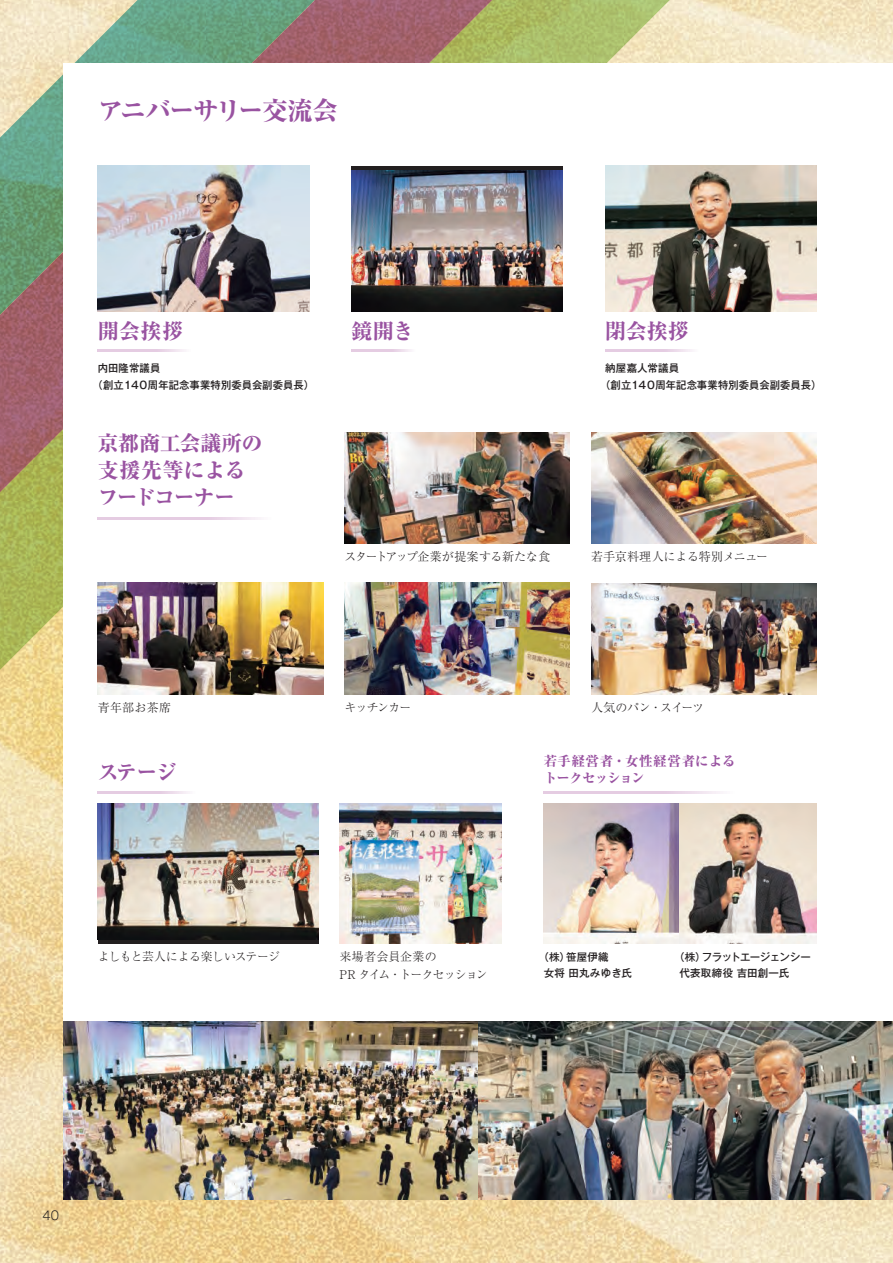
<style>
.page{position:relative;width:893px;height:1263px;background:#fff}
.page>*{position:absolute;margin:0;border:0;box-sizing:border-box;transform-origin:0 0}
.t1{font:800 25.5px "Ryumin Pr 6 N";letter-spacing:-.055em;color:#9953a1}
.t2{font:800 21px/27px "Ryumin Pr 6 N";letter-spacing:-.015em;color:#9953a1}
.t3{font:800 13.5px/16.5px "Ryumin Pr 6 N";letter-spacing:.01em;color:#9953a1}
.t4{font:300 12px "Ryumin Pr 6 N";letter-spacing:-.03em;color:#231f20}
.t5{font:300 12px/18px "Ryumin Pr 6 N";letter-spacing:-.06em;color:#231f20}
.t6{font:300 12px "Ryumin Pr 6 N";letter-spacing:-.055em;color:#231f20}
.t7{font:300 12px "Gothic MB101 Pr 6 N";color:#231f20}
.t8{font:500 10.5px/16.5px "Gothic MB101 Pr 6 N";letter-spacing:.01em;color:#231f20}
.t9{font:500 10.5px/16.5px "Gothic MB101 Pr 6 N";letter-spacing:-.015em;color:#231f20}
</style>
<div class="page">
<img style="left:0;top:0;width:893px;height:1263px">
<svg style="left:0;top:0;width:741px;height:694px;background:#a6a780"></svg>
<div style="left:64px;top:64px;width:829px;height:1135px;background:#fff"></div>
<img style="left:64px;top:1022px;width:829px;height:177px">
<img style="left:98px;top:166px;width:211px;height:146px">
<svg style="left:98px;top:350px;width:88px;height:2px"></svg>
<div style="left:98px;top:803px;width:220px;height:140px;background:#231f20"></div>
<img style="left:98px;top:803px;width:220px;height:137px">
<svg style="left:98px;top:791px;width:92px;height:2px"></svg>
<img style="left:344px;top:432px;width:226px;height:112px">
<div style="left:351px;top:166px;width:212px;height:146px;background:#231f20"></div>
<img style="left:351px;top:170px;width:212px;height:142px">
<svg style="left:351px;top:350px;width:61px;height:2px"></svg>
<img style="left:98px;top:583px;width:225px;height:111px">
<img style="left:591px;top:432px;width:225px;height:112px">
<img style="left:591px;top:584px;width:225px;height:110px">
<svg style="left:98px;top:517px;width:163px;height:2px"></svg>
<img style="left:339px;top:803px;width:162px;height:140px">
<img style="left:544px;top:803px;width:272px;height:140px">
<svg style="left:635px;top:1028px;width:221px;height:2px"></svg>
<img style="left:605px;top:166px;width:211px;height:146px">
<svg style="left:605px;top:350px;width:88px;height:2px"></svg>
<img style="left:344px;top:583px;width:226px;height:111px">
<svg style="left:544px;top:791px;width:179px;height:2px"></svg>
<h1 class="t1" style="left:98px;top:91px;width:242px">アニバーサリー交流会</h1>
<h2 class="t2" style="left:98px;top:317px;width:87px">開会挨拶</h2>
<p class="t8" style="left:93px;top:360px;width:223px;text-indent:5px">内田隆常議員<br>（創立140周年記念事業特別委員会副委員長）</p>
<h2 class="t2" style="left:98px;top:429px;width:166px">京都商工会議所の支援先等によるフードコーナー</h2>
<h2 class="t2" style="left:351px;top:317px;width:64px">鏡開き</h2>
<h2 class="t2" style="left:605px;top:317px;width:85px">閉会挨拶</h2>
<p class="t8" style="left:600px;top:360px;width:223px;text-indent:5px">納屋嘉人常議員<br>（創立140周年記念事業特別委員会副委員長）</p>
<p class="t4" style="left:344px;top:547px;width:207px">スタートアップ企業が提案する新たな食</p>
<p class="t4" style="left:591px;top:547px;width:179px">若手京料理人による特別メニュー</p>
<p class="t4" style="left:98px;top:698px;width:75px">青年部お茶席</p>
<h2 class="t2" style="left:98px;top:758px;width:80px">ステージ</h2>
<p class="t4" style="left:344px;top:698px;width:69px">キッチンカー</p>
<p class="t4" style="left:591px;top:698px;width:115px">人気のパン・スイーツ</p>
<p class="t3" style="left:544px;top:752px;width:194px">若手経営者・女性経営者によるトークセッション</p>
<p class="t6" style="left:98px;top:947px;width:184px">よしもと芸人による楽しいステージ</p>
<p class="t5" style="left:339px;top:947px;width:150px">来場者会員企業の<br>PR タイム・トークセッション</p>
<p class="t8" style="left:544px;top:948px;width:90px;text-indent:-5px">（株）笹屋伊織<br>女将 田丸みゆき氏</p>
<p class="t9" style="left:679px;top:948px;width:133px;text-indent:-5px">（株）フラットエージェンシー代表取締役 吉田創一氏</p>
<p class="t7" style="left:43px;top:1206px;width:18px">40</p>
</div>
